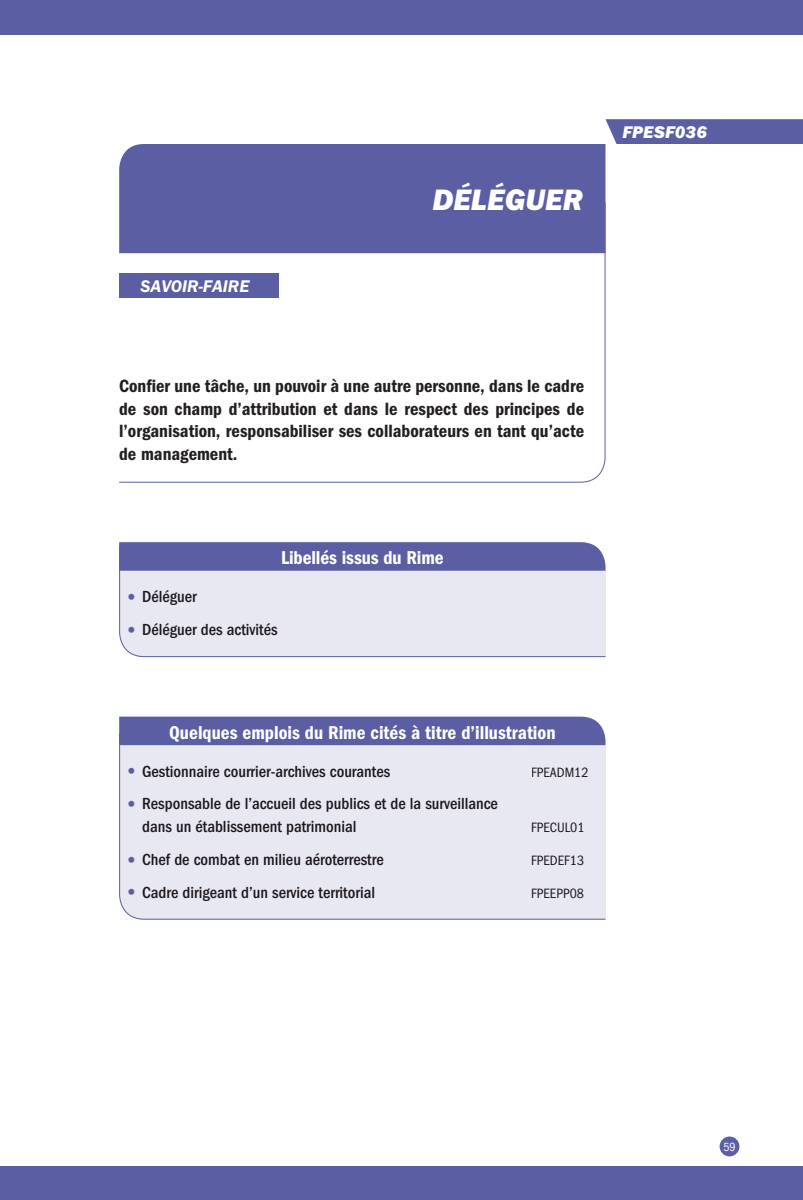
<style>
.page{position:relative;width:803px;height:1200px;background:#fff}
.page>*{position:absolute;margin:0;border:0;box-sizing:border-box;transform-origin:0 0}
.t1{font:italic 800 30.62px "Franklin Gothic";color:#fff}
.t2{font:600 condensed 19.25px "Franklin Gothic";color:#fff}
.t3{font:600 condensed 18.38px/22.8px "Franklin Gothic";color:#231f20;text-align:justify}
.t4{font:italic 600 17.5px "Franklin Gothic";color:#fff}
.t5{font:italic 800 17.5px "Franklin Gothic";letter-spacing:.01em;color:#fff}
.t6{font:500 condensed 16.62px/22.8px "Franklin Gothic";color:#1d181d}
.t7{font:condensed 14px "Franklin Gothic";color:#1d181d}
.t8{font:condensed 12.25px "Franklin Gothic";color:#fff}
.s1{font-weight:800;font-style:italic;font-stretch:normal;font-size:21px;color:#5b5ea3}
</style>
<div class="page">
<div style="left:719px;top:1136px;width:20px;height:20px;background:#5b5ea3;border-radius:50%"></div>
<div style="left:0;top:1166px;width:803px;height:34px;background:#5b5ea3"></div>
<div style="left:0;top:0;width:803px;height:35px;background:#5b5ea3"></div>
<div style="left:119px;top:144px;width:486px;height:57px;background:#5b5ea3"></div>
<svg style="left:119px;top:201px;width:487px;height:282px"></svg>
<svg style="left:605px;top:119px;width:198px;height:25px;background:#6164a6"></svg>
<div style="left:119px;top:562px;width:487px;height:95px;background:#e8e8f3"></div>
<svg style="left:119px;top:542px;width:486px;height:29px;background:#5e61a4"></svg>
<svg style="left:119px;top:716px;width:485px;height:16px;background:#6366a7"></svg>
<svg style="left:119px;top:732px;width:487px;height:188px;background:#ddddec"></svg>
<div style="left:119px;top:273px;width:160px;height:25px;background:#5b5ea3"></div>
<p class="t4" style="left:140px;top:280px;width:110px">SAVOIR-FAIRE</p>
<h1 class="t1" style="left:432px;top:190px;width:152px">DÉLÉGUER</h1>
<p class="t3" style="left:119px;top:376px;width:466px">Confier une tâche, un pouvoir à une autre personne, dans le cadre de son champ d’attribution et dans le respect des principes de l’organisation, responsabiliser ses collaborateurs en tant qu’acte de management.</p>
<p class="t2" style="left:281px;top:551px;width:164px">Libellés issus du Rime</p>
<p class="t6" style="left:124px;top:587px;width:74px"><span class="s1">•</span> Déléguer</p>
<p class="t6" style="left:124px;top:619px;width:155px"><span class="s1">•</span> Déléguer des activités</p>
<p class="t2" style="left:169px;top:725px;width:388px">Quelques emplois du Rime cités à titre d’illustration</p>
<p class="t6" style="left:124px;top:761px;width:268px"><span class="s1">•</span> Gestionnaire courrier-archives courantes</p>
<p class="t7" style="left:531px;top:767px;width:59px">FPEADM12</p>
<p class="t6" style="left:142px;top:794px;width:357px;text-indent:-18px"><span class="s1">•</span> Responsable de l’accueil des publics et de la surveillance dans un établissement patrimonial</p>
<p class="t7" style="left:531px;top:823px;width:55px">FPECUL01</p>
<p class="t6" style="left:124px;top:849px;width:261px"><span class="s1">•</span> Chef de combat en milieu aéroterrestre</p>
<p class="t7" style="left:531px;top:855px;width:55px">FPEDEF13</p>
<p class="t6" style="left:124px;top:882px;width:252px"><span class="s1">•</span> Cadre dirigeant d’un service territorial</p>
<p class="t7" style="left:531px;top:888px;width:54px">FPEEPP08</p>
<p class="t5" style="left:622px;top:126px;width:86px">FPESF036</p>
<p class="t8" style="left:723px;top:1142px;width:14px">59</p>
</div>
